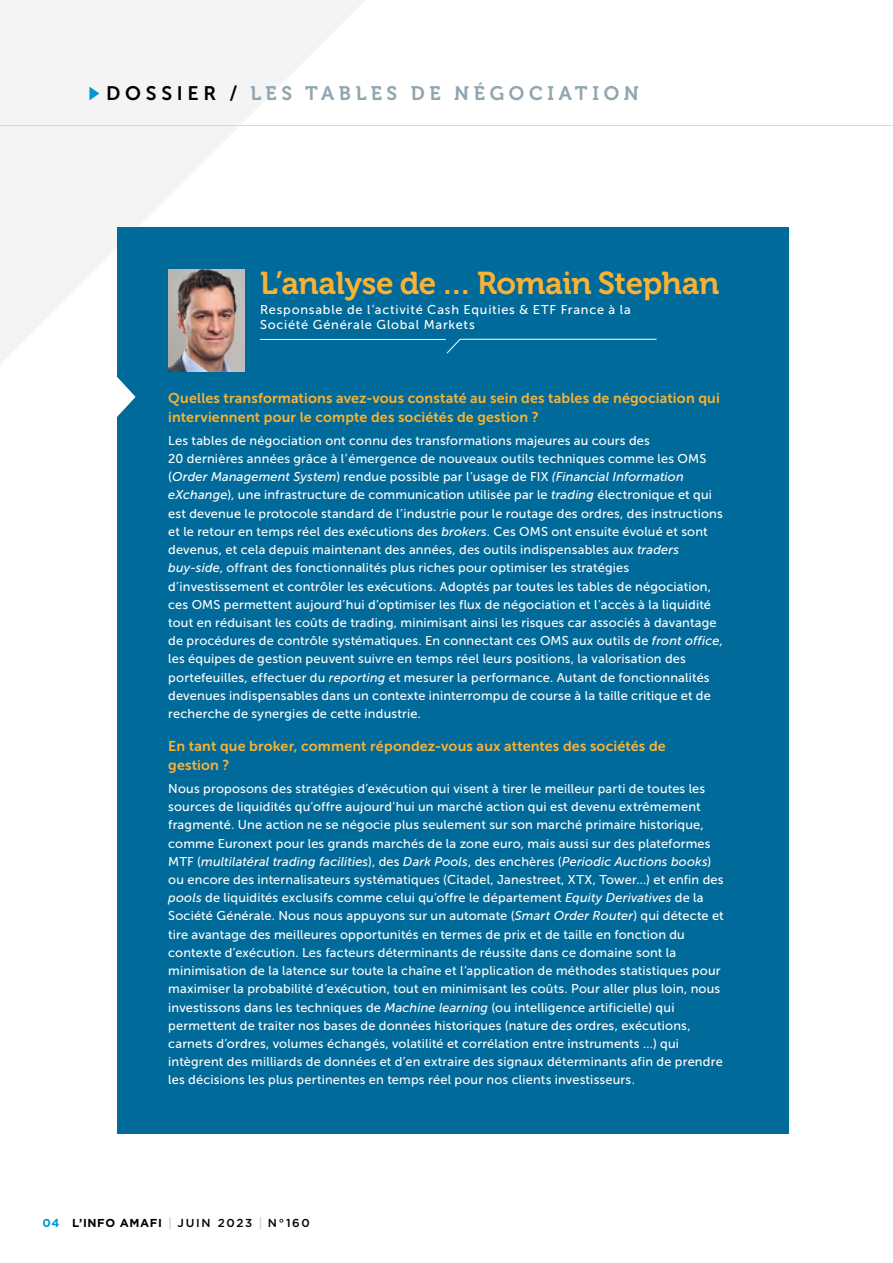
<style>
.page{position:relative;width:893px;height:1263px;background:#fff}
.page>*{position:absolute;margin:0;border:0;box-sizing:border-box;transform-origin:0 0}
.t1{font:31.5px "Museo For Dell 700";letter-spacing:-.01em;color:#f9b234}
.t2{font:19.5px "Museo For Dell 700";letter-spacing:.24em;color:#91a5b0}
.t3{font:14.25px/19.6px "Museo Sans For Dell 700";letter-spacing:.01em;color:#f9b234}
.t4{font:12.75px/18.1px "Museo Sans For Dell 500";letter-spacing:.015em;color:#fff}
.t5{font:italic 12.75px "Museo Sans 500";letter-spacing:.015em;color:#fff}
.t6{font:12.75px/15px "Museo Sans For Dell 500";letter-spacing:.06em;color:#fff}
.t7{font:500 11.55px "Gotham";letter-spacing:.15em;color:#000}
.s1{font-family:"Museo Sans For Dell 700";color:#000}
.s2{font-family:"Museo Sans For Dell 500";font-style:normal}
.s3{font-family:"Museo Sans 500";font-style:italic}
.s4{font-weight:700;color:#0097d7}
.s5{font-weight:700}
.s6{font-family:"Museo Sans 700";font-weight:400;font-size:12px;color:#d0d0d0}
</style>
<div class="page">
<svg style="left:0;top:0;width:365px;height:364px;fill:#f4f4f4"></svg>
<svg style="left:89px;top:87px;width:10px;height:13px"></svg>
<div style="left:117px;top:227px;width:672px;height:907px;background:#006a9a"></div>
<img style="left:168px;top:269px;width:77px;height:102px">
<svg style="left:99px;top:358px;width:37px;height:59px"></svg>
<svg style="left:446px;top:338px;width:211px;height:16px"></svg>
<hr style="left:260px;top:339px;width:186px;height:1px;background:#fff">
<hr style="left:0;top:125px;width:893px;height:1px;background:#d3dadd">
<h2 class="t2" style="left:106px;top:83px;width:534px"><span class="s1">DOSSIER /</span> LES TABLES DE NÉGOCIATION</h2>
<h1 class="t1" style="left:260px;top:266px;width:461px">L’analyse de … Romain Stephan</h1>
<p class="t6" style="left:260px;top:302px;width:372px">Responsable de l’activité Cash Equities &amp; ETF France à la<br>Société Générale Global Markets</p>
<p class="t3" style="left:168px;top:388px;width:553px">Quelles transformations avez-vous constaté au sein des tables de négociation qui interviennent pour le compte des sociétés de gestion ?</p>
<p class="t4" style="left:168px;top:431px;width:540px">Les tables de négociation ont connu des transformations majeures au cours des<br>20 dernières années grâce à l’émergence de nouveaux outils techniques comme les OMS</p>
<p class="t5" style="left:168px;top:470px;width:517px"><span class="s2">(</span>Order Management System<span class="s2">) rendue possible par l’usage de FIX</span> (Financial Information</p>
<p class="t4" style="left:168px;top:486px;width:556px"><span class="s3">eXchange</span>), une infrastructure de communication utilisée par le <span class="s3">trading</span> électronique et qui est devenue le protocole standard de l’industrie pour le routage des ordres, des instructions et le retour en temps réel des exécutions des <span class="s3">brokers</span>. Ces OMS ont ensuite évolué et sont devenus, et cela depuis maintenant des années, des outils indispensables aux <span class="s3">traders buy-side</span>, offrant des fonctionnalités plus riches pour optimiser les stratégies d’investissement et contrôler les exécutions. Adoptés par toutes les tables de négociation, ces OMS permettent aujourd’hui d’optimiser les flux de négociation et l’accès à la liquidité tout en réduisant les coûts de trading, minimisant ainsi les risques car associés à davantage de procédures de contrôle systématiques. En connectant ces OMS aux outils de <span class="s3">front office</span>, les équipes de gestion peuvent suivre en temps réel leurs positions, la valorisation des portefeuilles, effectuer du <span class="s3">reporting</span> et mesurer la performance. Autant de fonctionnalités devenues indispensables dans un contexte ininterrompu de course à la taille critique et de recherche de synergies de cette industrie.</p>
<p class="t3" style="left:168px;top:736px;width:499px">En tant que broker, comment répondez-vous aux attentes des sociétés de gestion ?</p>
<p class="t4" style="left:168px;top:779px;width:544px">Nous proposons des stratégies d’exécution qui visent à tirer le meilleur parti de toutes les sources de liquidités qu’offre aujourd’hui un marché action qui est devenu extrêmement fragmenté. Une action ne se négocie plus seulement sur son marché primaire historique, comme Euronext pour les grands marchés de la zone euro, mais aussi sur des plateformes</p>
<p class="t5" style="left:168px;top:854px;width:545px"><span class="s2">MTF (</span>multilatéral trading facilities<span class="s2">), des</span> Dark Pools<span class="s2">, des enchères (</span>Periodic Auctions books<span class="s2">)</span></p>
<p class="t4" style="left:168px;top:870px;width:557px">ou encore des internalisateurs systématiques (Citadel, Janestreet, XTX, Tower…) et enfin des <span class="s3">pools</span> de liquidités exclusifs comme celui qu’offre le département <span class="s3">Equity Derivatives</span> de la Société Générale. Nous nous appuyons sur un automate (<span class="s3">Smart Order Router</span>) qui détecte et tire avantage des meilleures opportunités en termes de prix et de taille en fonction du contexte d’exécution. Les facteurs déterminants de réussite dans ce domaine sont la minimisation de la latence sur toute la chaîne et l’application de méthodes statistiques pour maximiser la probabilité d’exécution, tout en minimisant les coûts. Pour aller plus loin, nous investissons dans les techniques de <span class="s3">Machine learning</span> (ou intelligence artificielle) qui permettent de traiter nos bases de données historiques (nature des ordres, exécutions, carnets d’ordres, volumes échangés, volatilité et corrélation entre instruments …) qui intègrent des milliards de données et d’en extraire des signaux déterminants afin de prendre les décisions les plus pertinentes en temps réel pour nos clients investisseurs.</p>
<p class="t7" style="left:43px;top:1216px;width:269px"><span class="s4">04</span> <span class="s5">L’INFO AMAFI</span> <span class="s6">|</span> JUIN 2023 <span class="s6">|</span> N°160</p>
</div>
